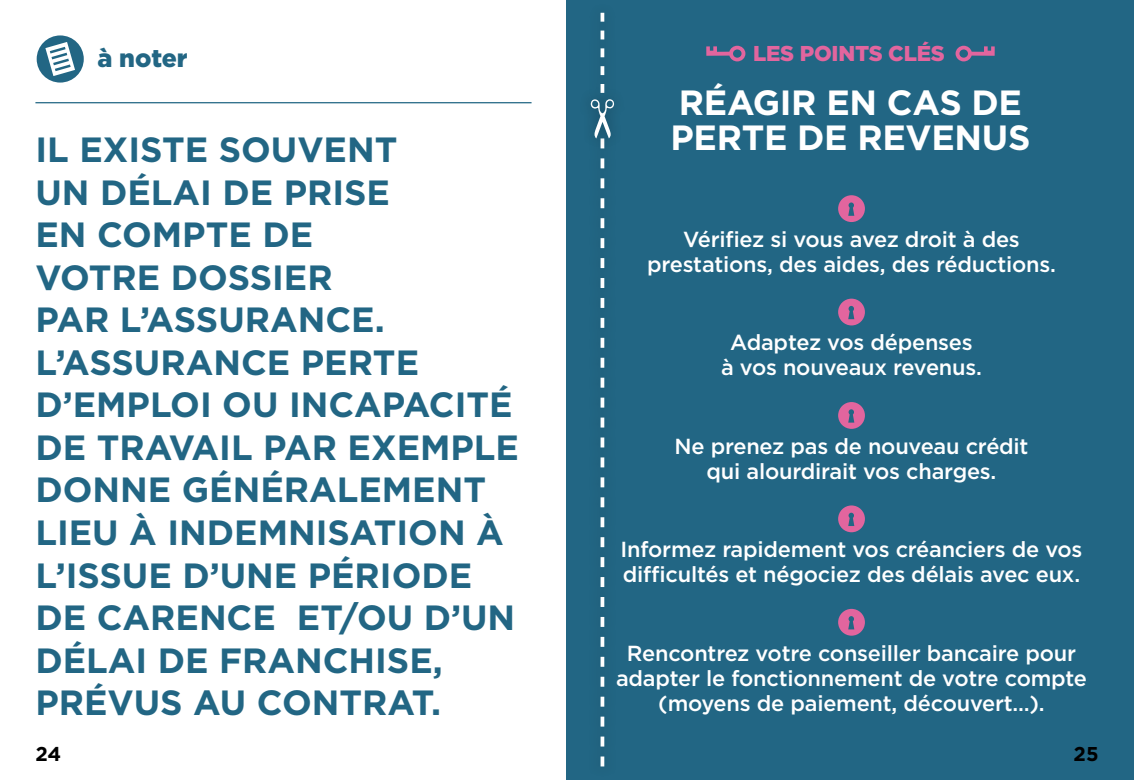
<style>
.page{position:relative;width:1134px;height:780px;background:#fff}
.page>*{position:absolute;margin:0;border:0;box-sizing:border-box;transform-origin:0 0}
.texte_majuscule_-_a{font:700 35px/42.5px "Gotham";color:#226684}
.H2_-_points_clés{font:700 35px/35px "Gotham";letter-spacing:-.01em;color:#fff}
.H3_-_a_savoir_etc{font:900 25px "Gotham";letter-spacing:-.005em;color:#226684}
.Texte_points_clés{font:500 21.75px/25px "Gotham";letter-spacing:-.01em;color:#fff;text-align:center}
.H3_-_points_clés{font:900 21.5px "Gotham";letter-spacing:-.01em;color:#e2659e}
.t1{font:700 20px "Gotham";color:#000}
</style>
<div class="page">
<hr style="left:35px;top:102px;width:496px;height:1px;background:#226684">
<div style="left:37px;top:35px;width:47px;height:48px;background:#226684;border-radius:50%"></div>
<svg style="left:45px;top:42px;width:30px;height:34px"></svg>
<div style="left:567px;top:0;width:567px;height:780px;background:#226684"></div>
<svg style="left:600px;top:13px;width:4px;height:73px"></svg>
<svg style="left:591px;top:99px;width:23px;height:667px"></svg>
<svg style="left:706px;top:46px;width:39px;height:15px"></svg>
<svg style="left:955px;top:46px;width:40px;height:15px"></svg>
<svg style="left:838px;top:195px;width:27px;height:27px"></svg>
<svg style="left:838px;top:298px;width:27px;height:27px"></svg>
<svg style="left:838px;top:402px;width:27px;height:27px"></svg>
<svg style="left:838px;top:505px;width:27px;height:27px"></svg>
<svg style="left:838px;top:609px;width:27px;height:26px"></svg>
<h3 class="H3_-_a_savoir_etc" style="left:97px;top:40px;width:92px">à noter</h3>
<p class="texte_majuscule_-_a" style="left:35px;top:128px;width:480px">IL EXISTE SOUVENT<br>UN DÉLAI DE PRISE<br>EN COMPTE DE<br>VOTRE DOSS IER<br>PAR L’ASS URANCE.<br>L’ASS URANCE PERTE<br>D’EMPLOI OU INCAPACITÉ<br>DE TRAVAIL PAR EXEMPLE<br>DONNE GÉNÉRALEMENT<br>LIEU À INDEMNISATION À<br>L’ISSUE D’UNE PÉRIODE<br>DE CARENCE</p>
<p class="texte_majuscule_-_a" style="left:35px;top:596px;width:481px;text-indent:261px">ET/OU D’UN<br>DÉLAI DE FRANCHISE,<br>PRÉVUS AU CONTRAT.</p>
<p class="t1" style="left:35px;top:740px;width:27px">24</p>
<h3 class="H3_-_points_clés" style="left:753px;top:39px;width:193px">LES POINTS CLÉS</h3>
<h2 class="H2_-_points_clés" style="left:670px;top:85px;width:358px">RÉAGIR EN CAS DE<br>PERTE DE REVENUS</h2>
<p class="Texte_points_clés" style="left:647px;top:226px;width:410px">Vérifiez si vous avez droit à des prestations, des aides, des réductions.</p>
<p class="Texte_points_clés" style="left:721px;top:330px;width:262px">Adaptez vos dépenses<br>à vos nouveaux revenus.</p>
<p class="Texte_points_clés" style="left:674px;top:433px;width:356px">Ne prenez pas de nouveau crédit qui alourdirait vos charges.</p>
<p class="Texte_points_clés" style="left:620px;top:536px;width:463px;text-align:left">Informez rapidement vos créanciers de vos difficultés et négociez des délais avec eux.</p>
<p class="Texte_points_clés" style="left:616px;top:640px;width:473px">Rencontrez votre conseiller bancaire pour adapter le fonctionnement de votre compte (moyens de paiement, découvert…).</p>
<p class="t1" style="left:1073px;top:740px;width:26px">25</p>
</div>
